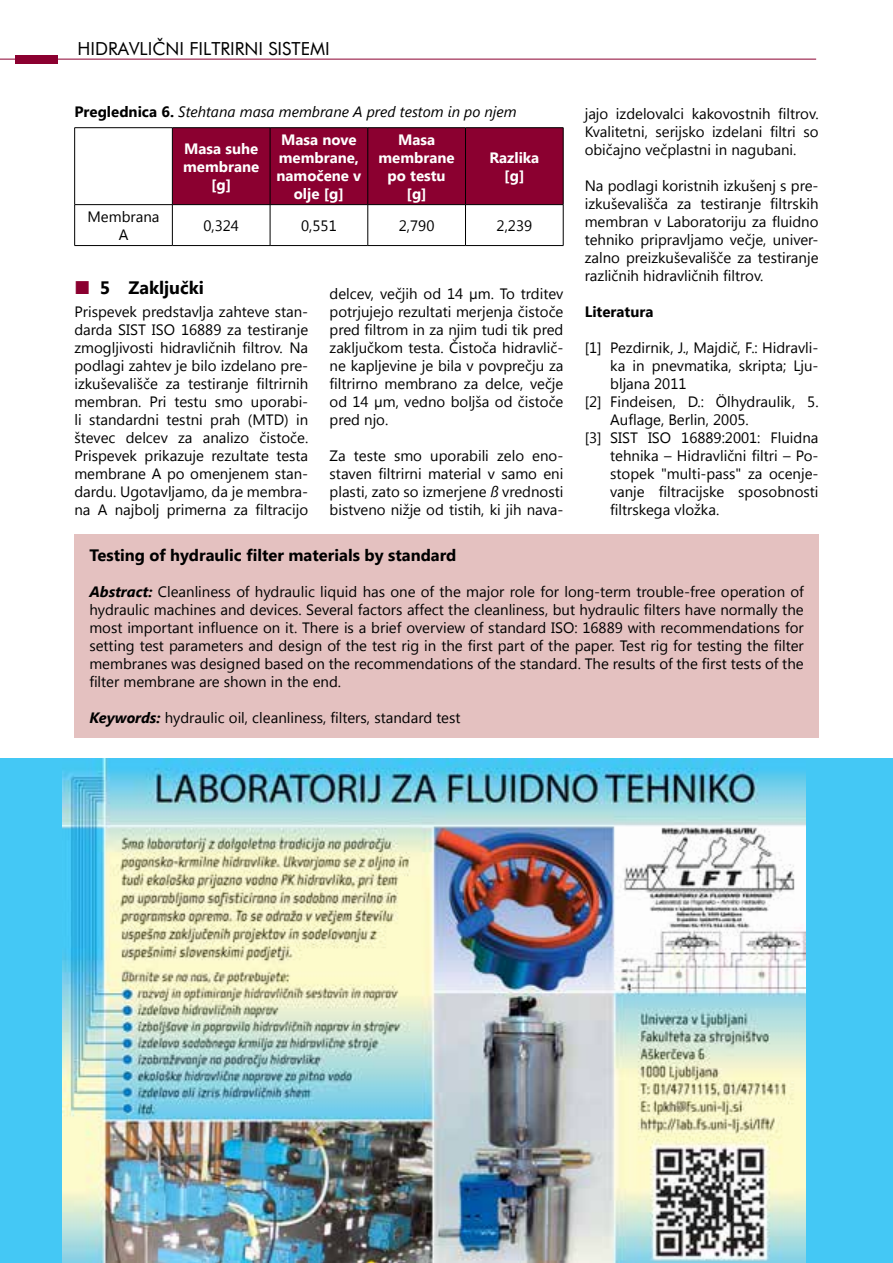
<style>
.page{position:relative;width:893px;height:1263px;background:#fff}
.page>*{position:absolute;margin:0;border:0;box-sizing:border-box;transform-origin:0 0}
.t1{font:18px "Futura BT";color:#000}
.t2{font:700 18px "Segoe UI";color:#000}
.t3{font:700 16.5px "Segoe UI";color:#000}
.t4{font:15px/18px "Segoe UI";color:#000;text-align:justify}
.t5{font:700 15px/18px "Segoe UI";color:#fff;text-align:center}
.t6{font:italic 15px "Segoe UI";color:#000}
.t7{font:700 15px "Segoe UI";color:#000}
.s1{font-weight:700;font-style:normal}
.s2{font-size:18.3px;color:#8b0030}
.s3{font-style:italic}
.s4{font-weight:700;font-style:italic}
</style>
<div class="page">
<hr style="left:0;top:59px;width:816px;height:1px;background:#8b0030">
<div style="left:15px;top:55px;width:43px;height:8px;background:#8b0030"></div>
<div style="left:74px;top:534px;width:745px;height:203px;background:#e4c1c0"></div>
<div style="left:173px;top:128px;width:390px;height:76px;background:#8b0030"></div>
<hr style="left:74px;top:127px;width:98px;height:1px;background:#000">
<hr style="left:74px;top:128px;width:1px;height:76px;background:#000">
<hr style="left:172px;top:127px;width:98px;height:1px;background:#000">
<hr style="left:172px;top:128px;width:1px;height:76px;background:#000">
<hr style="left:270px;top:127px;width:98px;height:1px;background:#000">
<hr style="left:270px;top:128px;width:1px;height:76px;background:#000">
<hr style="left:368px;top:127px;width:97px;height:1px;background:#000">
<hr style="left:368px;top:128px;width:1px;height:76px;background:#000">
<hr style="left:465px;top:127px;width:98px;height:1px;background:#000">
<hr style="left:465px;top:128px;width:1px;height:76px;background:#000">
<hr style="left:563px;top:128px;width:1px;height:76px;background:#000">
<hr style="left:74px;top:204px;width:98px;height:1px;background:#000">
<hr style="left:74px;top:205px;width:1px;height:40px;background:#000">
<hr style="left:172px;top:204px;width:98px;height:1px;background:#000">
<hr style="left:172px;top:205px;width:1px;height:40px;background:#000">
<hr style="left:270px;top:204px;width:98px;height:1px;background:#000">
<hr style="left:270px;top:205px;width:1px;height:40px;background:#000">
<hr style="left:368px;top:204px;width:97px;height:1px;background:#000">
<hr style="left:368px;top:205px;width:1px;height:40px;background:#000">
<hr style="left:465px;top:204px;width:98px;height:1px;background:#000">
<hr style="left:465px;top:205px;width:1px;height:40px;background:#000">
<hr style="left:563px;top:205px;width:1px;height:40px;background:#000">
<hr style="left:74px;top:245px;width:98px;height:1px;background:#000">
<hr style="left:172px;top:245px;width:98px;height:1px;background:#000">
<hr style="left:270px;top:245px;width:98px;height:1px;background:#000">
<hr style="left:368px;top:245px;width:97px;height:1px;background:#000">
<hr style="left:465px;top:245px;width:98px;height:1px;background:#000">
<div style="left:0;top:759px;width:893px;height:504px;background:#44c8f5"></div>
<img style="left:62px;top:759px;width:744px;height:504px">
<p class="t1" style="left:78px;top:38px;width:254px">HIDRAVLIČNI FILTRIRNI SISTEMI</p>
<p class="t6" style="left:74px;top:101px;width:444px"><span class="s1">Preglednica 6.</span> Stehtana masa membrane A pred testom in po njem</p>
<p class="t5" style="left:183px;top:138px;width:78px">Masa suhe membrane [g]</p>
<p class="t5" style="left:276px;top:129px;width:86px">Masa nove membrane, namočene v olje [g]</p>
<p class="t5" style="left:379px;top:129px;width:78px">Masa membrane po testu [g]</p>
<p class="t5" style="left:489px;top:147px;width:52px">Razlika [g]</p>
<p class="t4" style="left:88px;top:207px;width:74px;text-align:center">Membrana<br>A</p>
<p class="t4" style="left:203px;top:216px;width:37px">0,324</p>
<p class="t4" style="left:301px;top:216px;width:37px">0,551</p>
<p class="t4" style="left:399px;top:216px;width:37px">2,790</p>
<p class="t4" style="left:497px;top:216px;width:37px">2,239</p>
<p class="t2" style="left:74px;top:275px;width:131px"><span class="s2">■</span> 5 Zaključki</p>
<p class="t4" style="left:74px;top:302px;width:235px">Prispevek predstavlja zahteve stan&shy;darda SIST ISO 16889 za testiranje zmogljivosti hidravličnih filtrov. Na podlagi zahtev je bilo izdelano pre&shy;izkuševališče za testiranje filtrirnih membran. Pri testu smo uporabi&shy;li standardni testni prah (MTD) in števec delcev za analizo čistoče.<br>Prispevek prikazuje rezultate testa membrane A po omenjenem stan&shy;dardu. Ugotavljamo, da je membra&shy;na A najbolj primerna za filtracijo</p>
<p class="t4" style="left:330px;top:284px;width:235px">delcev, večjih od 14 µm. To trditev potrjujejo rezultati merjenja čistoče pred filtrom in za njim tudi tik pred zaključkom testa. Čistoča hidravlič&shy;ne kapljevine je bila v povprečju za filtrirno membrano za delce, večje od 14 µm, vedno boljša od čistoče pred njo.</p>
<p class="t4" style="left:330px;top:446px;width:235px">Za teste smo uporabili zelo eno&shy;staven filtrirni material v samo eni plasti, zato so izmerjene <span class="s3">ß</span> vrednosti bistveno nižje od tistih, ki jih nava-</p>
<p class="t4" style="left:585px;top:104px;width:235px">jajo izdelovalci kakovostnih filtrov.<br>Kvalitetni, serijsko izdelani filtri so običajno večplastni in nagubani.</p>
<p class="t4" style="left:585px;top:176px;width:235px">Na podlagi koristnih izkušenj s pre&shy;izkuševališča za testiranje filtrskih membran v Laboratoriju za fluidno tehniko pripravljamo večje, univer&shy;zalno preizkuševališče za testiranje različnih hidravličnih filtrov.</p>
<p class="t7" style="left:585px;top:301px;width:70px">Literatura</p>
<p class="t4" style="left:585px;top:338px;width:235px">[1] Pezdirnik, J., Majdič, F.: Hidravli-</p>
<p class="t4" style="left:610px;top:356px;width:210px">ka in pnevmatika, skripta; Lju-</p>
<p class="t4" style="left:610px;top:374px;width:78px">bljana 2011</p>
<p class="t4" style="left:585px;top:392px;width:235px">[2] Findeisen, D.: Ölhydraulik, 5.</p>
<p class="t4" style="left:610px;top:410px;width:140px">Auflage, Berlin, 2005.</p>
<p class="t4" style="left:585px;top:428px;width:235px">[3] SIST ISO 16889:2001: Fluidna</p>
<p class="t4" style="left:610px;top:446px;width:210px">tehnika – Hidravlični filtri – Po-</p>
<p class="t4" style="left:610px;top:464px;width:210px">stopek "multi-pass" za ocenje-</p>
<p class="t4" style="left:610px;top:482px;width:210px">vanje filtracijske sposobnosti</p>
<p class="t4" style="left:610px;top:500px;width:111px">filtrskega vložka.</p>
<p class="t3" style="left:89px;top:543px;width:369px">Testing of hydraulic filter materials by standard</p>
<p class="t4" style="left:89px;top:581px;width:716px"><span class="s4">Abstract:</span> Cleanliness of hydraulic liquid has one of the major role for long-term trouble-free operation of hydraulic machines and devices. Several factors affect the cleanliness, but hydraulic filters have normally the most important influence on it. There is a brief overview of standard ISO: 16889 with recommendations for setting test parameters and design of the test rig in the first part of the paper. Test rig for testing the filter membranes was designed based on the recommendations of the standard. The results of the first tests of the filter membrane are shown in the end.</p>
<p class="t4" style="left:89px;top:707px;width:373px"><span class="s4">Keywords:</span> hydraulic oil, cleanliness, filters, standard test</p>
</div>
